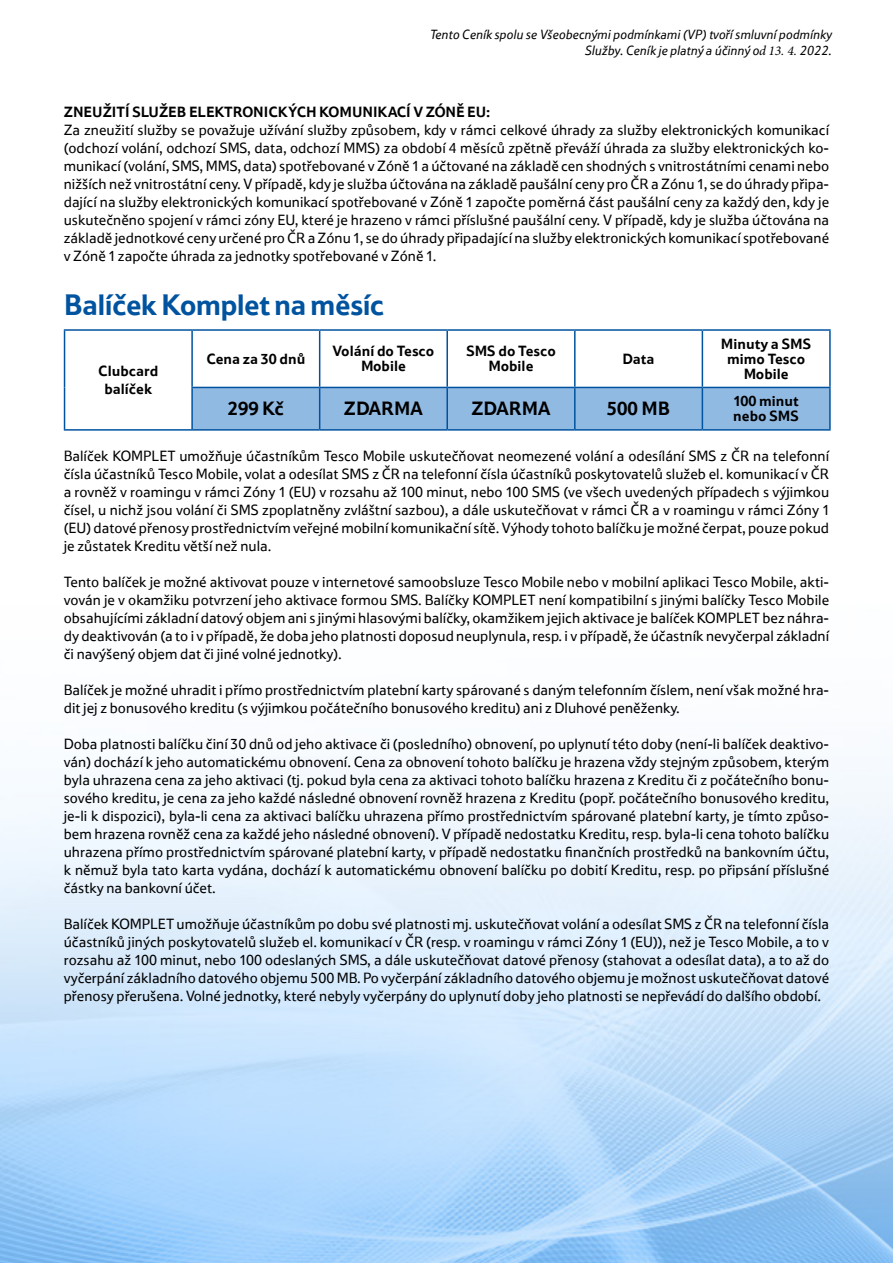
<style>
.page{position:relative;width:893px;height:1263px;background:#fff}
.page>*{position:absolute;margin:0;border:0;box-sizing:border-box;transform-origin:0 0}
.t1{font:700 30px "Tesco OT";letter-spacing:-.025em;color:#00539f}
.t2{font:700 19.5px "Tesco OT";color:#000}
.t3{font:15px/18px "Tesco OT";color:#000;text-align:justify}
.t4{font:700 15px/15px "Tesco OT";color:#000;text-align:center}
.t5{font:italic 13.5px/16.2px "Tesco OT";color:#000;text-align:right}
.s1{font-family:"Minion Pro"}
</style>
<div class="page">
<img style="left:0;top:358px;width:893px;height:905px">
<div style="left:193px;top:388px;width:636px;height:41px;background:#91bae3"></div>
<hr style="left:64px;top:329px;width:128px;height:2px;background:#00539f">
<hr style="left:64px;top:331px;width:1px;height:56px;background:#00539f">
<hr style="left:192px;top:329px;width:128px;height:2px;background:#00539f">
<hr style="left:191px;top:331px;width:2px;height:56px;background:#00539f">
<hr style="left:320px;top:329px;width:127px;height:2px;background:#00539f">
<hr style="left:319px;top:331px;width:1px;height:56px;background:#00539f">
<hr style="left:447px;top:329px;width:128px;height:2px;background:#00539f">
<hr style="left:446px;top:331px;width:2px;height:56px;background:#00539f">
<hr style="left:575px;top:329px;width:127px;height:2px;background:#00539f">
<hr style="left:574px;top:331px;width:2px;height:56px;background:#00539f">
<hr style="left:702px;top:329px;width:129px;height:2px;background:#00539f">
<hr style="left:702px;top:331px;width:1px;height:56px;background:#00539f">
<hr style="left:829px;top:331px;width:2px;height:56px;background:#00539f">
<hr style="left:64px;top:387px;width:1px;height:42px;background:#00539f">
<hr style="left:191px;top:387px;width:129px;height:1px;background:#00539f">
<hr style="left:191px;top:388px;width:2px;height:41px;background:#00539f">
<hr style="left:320px;top:387px;width:127px;height:1px;background:#00539f">
<hr style="left:319px;top:388px;width:1px;height:41px;background:#00539f">
<hr style="left:447px;top:387px;width:128px;height:1px;background:#00539f">
<hr style="left:446px;top:388px;width:2px;height:41px;background:#00539f">
<hr style="left:575px;top:387px;width:127px;height:1px;background:#00539f">
<hr style="left:574px;top:388px;width:2px;height:41px;background:#00539f">
<hr style="left:702px;top:387px;width:129px;height:1px;background:#00539f">
<hr style="left:702px;top:388px;width:1px;height:41px;background:#00539f">
<hr style="left:829px;top:388px;width:2px;height:41px;background:#00539f">
<hr style="left:64px;top:429px;width:128px;height:2px;background:#00539f">
<hr style="left:192px;top:429px;width:128px;height:2px;background:#00539f">
<hr style="left:320px;top:429px;width:127px;height:2px;background:#00539f">
<hr style="left:447px;top:429px;width:128px;height:2px;background:#00539f">
<hr style="left:575px;top:429px;width:127px;height:2px;background:#00539f">
<hr style="left:702px;top:429px;width:129px;height:2px;background:#00539f">
<p class="t5" style="left:429px;top:26px;width:404px">Tento Ceník spolu se Všeobecnými podmínkami (VP) tvoří smluvní podmínky<br>Služby. Ceník je platný a účinný o<span class="s1">d 13. 4.</span> 2022.</p>
<p class="t4" style="left:64px;top:104px;width:428px">ZNEUŽITÍ SLUŽEB ELEKTRONICKÝCH KOMUNIKACÍ V ZÓNĚ EU:</p>
<p class="t3" style="left:64px;top:120px;width:767px">Za zneužití služby se považuje užívání služby způsobem, kdy v rámci celkové úhrady za služby elektronických komunikací (odchozí volání, odchozí SMS, data, odchozí MMS) za období 4 měsíců zpětně převáží úhrada za služby elektronických ko&shy;munikací (volání, SMS, MMS, data) spotřebované v Zóně 1 a účtované na základě cen shodných s vnitrostátními cenami nebo nižších než vnitrostátní ceny. V případě, kdy je služba účtována na základě paušální ceny pro ČR a Zónu 1, se do úhrady připa&shy;dající na služby elektronických komunikací spotřebované v Zóně 1 započte poměrná část paušální ceny za každý den, kdy je uskutečněno spojení v rámci zóny EU, které je hrazeno v rámci příslušné paušální ceny. V případě, kdy je služba účtována na základě jednotkové ceny určené pro ČR a Zónu 1, se do úhrady připadající na služby elektronických komunikací spotřebované v Zóně 1 započte úhrada za jednotky spotřebované v Zóně 1.</p>
<h1 class="t1" style="left:64px;top:285px;width:322px">Balíček Komplet na měsíc</h1>
<p class="t4" style="left:721px;top:336px;width:92px">Minuty a SMS mimo Tesco<br>Mobile</p>
<p class="t4" style="left:206px;top:351px;width:101px">Cena za 30 dnů</p>
<p class="t4" style="left:333px;top:343px;width:103px">Volání do Tesco<br>Mobile</p>
<p class="t4" style="left:466px;top:343px;width:91px">SMS do Tesco<br>Mobile</p>
<p class="t4" style="left:622px;top:351px;width:34px">Data</p>
<p class="t4" style="left:98px;top:362px;width:62px;line-height:18px">Clubcard balíček</p>
<h2 class="t2" style="left:228px;top:396px;width:58px">299 Kč</h2>
<h2 class="t2" style="left:344px;top:396px;width:81px">ZDARMA</h2>
<h2 class="t2" style="left:471px;top:396px;width:81px">ZDARMA</h2>
<h2 class="t2" style="left:607px;top:396px;width:65px">500 MB</h2>
<p class="t4" style="left:733px;top:393px;width:67px;text-align:left">100 minut nebo SMS</p>
<p class="t3" style="left:64px;top:446px;width:767px">Balíček KOMPLET umožňuje účastníkům Tesco Mobile uskutečňovat neomezené volání a odesílání SMS z ČR na telefonní čísla účastníků Tesco Mobile, volat a odesílat SMS z ČR na telefonní čísla účastníků poskytovatelů služeb el. komunikací v ČR a rovněž v roamingu v rámci Zóny 1 (EU) v rozsahu až 100 minut, nebo 100 SMS (ve všech uvedených případech s výjimkou čísel, u nichž jsou volání či SMS zpoplatněny zvláštní sazbou), a dále uskutečňovat v rámci ČR a v roamingu v rámci Zóny 1 (EU) datové přenosy prostřednictvím veřejné mobilní komunikační sítě. Výhody tohoto balíčku je možné čerpat, pouze pokud je zůstatek Kreditu větší než nula.</p>
<p class="t3" style="left:64px;top:572px;width:767px">Tento balíček je možné aktivovat pouze v internetové samoobsluze Tesco Mobile nebo v mobilní aplikaci Tesco Mobile, akti&shy;vován je v okamžiku potvrzení jeho aktivace formou SMS. Balíčky KOMPLET není kompatibilní s jinými balíčky Tesco Mobile obsahujícími základní datový objem ani s jinými hlasovými balíčky, okamžikem jejich aktivace je balíček KOMPLET bez náhra&shy;dy deaktivován (a to i v případě, že doba jeho platnosti doposud neuplynula, resp. i v případě, že účastník nevyčerpal základní či navýšený objem dat či jiné volné jednotky).</p>
<p class="t3" style="left:64px;top:680px;width:767px">Balíček je možné uhradit i přímo prostřednictvím platební karty spárované s daným telefonním číslem, není však možné hra&shy;dit jej z bonusového kreditu (s výjimkou počátečního bonusového kreditu) ani z Dluhové peněženky.</p>
<p class="t3" style="left:64px;top:734px;width:767px">Doba platnosti balíčku činí 30 dnů od jeho aktivace či (posledního) obnovení, po uplynutí této doby (není-li balíček deaktivo&shy;ván) dochází k jeho automatickému obnovení. Cena za obnovení tohoto balíčku je hrazena vždy stejným způsobem, kterým byla uhrazena cena za jeho aktivaci (tj. pokud byla cena za aktivaci tohoto balíčku hrazena z Kreditu či z počátečního bonu&shy;sového kreditu, je cena za jeho každé následné obnovení rovněž hrazena z Kreditu (popř. počátečního bonusového kreditu, je-li k dispozici), byla-li cena za aktivaci balíčku uhrazena přímo prostřednictvím spárované platební karty, je tímto způso&shy;bem hrazena rovněž cena za každé jeho následné obnovení). V případě nedostatku Kreditu, resp. byla-li cena tohoto balíčku uhrazena přímo prostřednictvím spárované platební karty, v případě nedostatku finančních prostředků na bankovním účtu, k němuž byla tato karta vydána, dochází k automatickému obnovení balíčku po dobití Kreditu, resp. po připsání příslušné částky na bankovní účet.</p>
<p class="t3" style="left:64px;top:914px;width:767px">Balíček KOMPLET umožňuje účastníkům po dobu své platnosti mj. uskutečňovat volání a odesílat SMS z ČR na telefonní čísla účastníků jiných poskytovatelů služeb el. komunikací v ČR (resp. v roamingu v rámci Zóny 1 (EU)), než je Tesco Mobile, a to v rozsahu až 100 minut, nebo 100 odeslaných SMS, a dále uskutečňovat datové přenosy (stahovat a odesílat data), a to až do vyčerpání základního datového objemu 500 MB. Po vyčerpání základního datového objemu je možnost uskutečňovat datové přenosy přerušena. Volné jednotky, které nebyly vyčerpány do uplynutí doby jeho platnosti se nepřevádí do dalšího období.</p>
</div>
